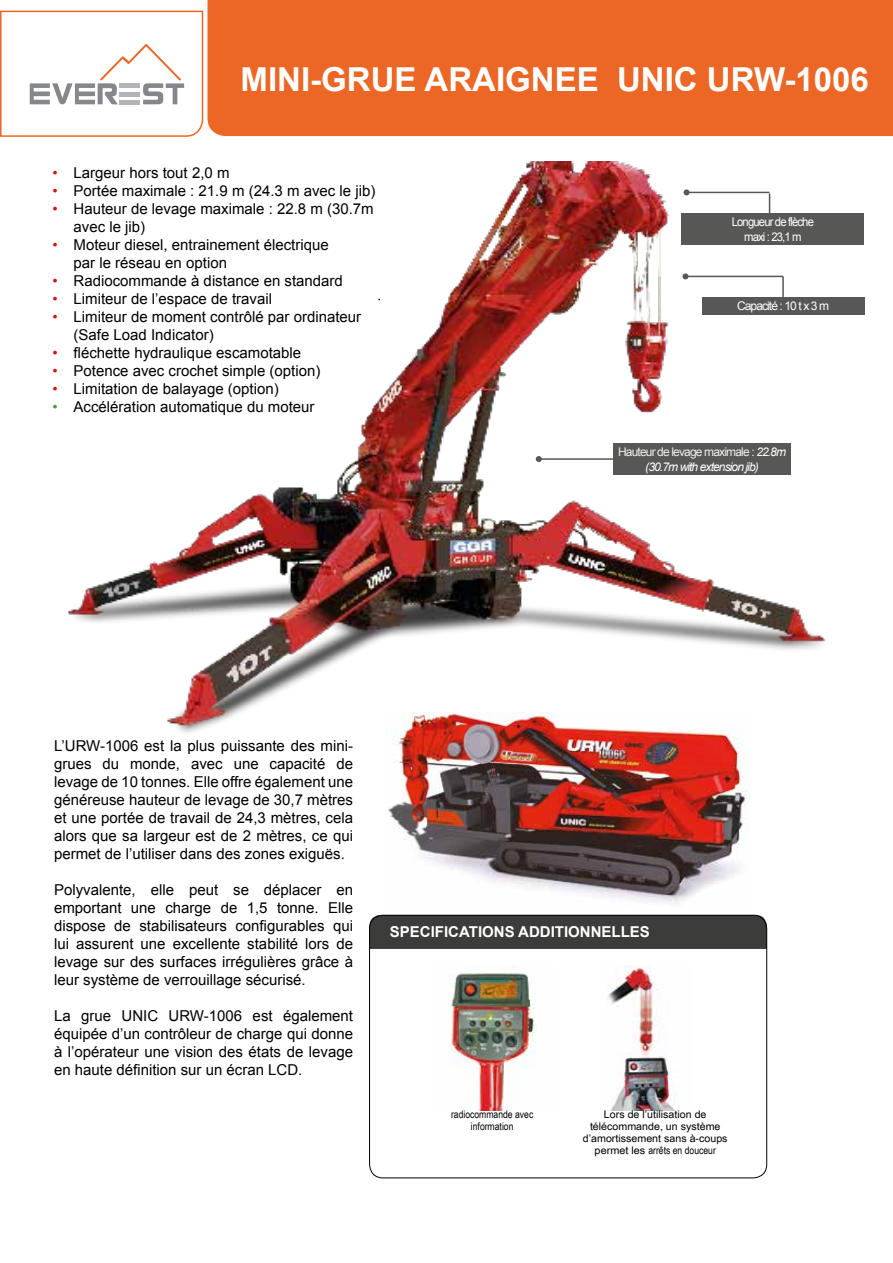
<style>
.page{position:relative;width:893px;height:1263px;background:#fff}
.page>*{position:absolute;margin:0;border:0;box-sizing:border-box;transform-origin:0 0}
.t1{font:700 33px "Arial";color:#fff}
.t2{font:15px/18px "Arial";color:#000;text-align:justify}
.t3{font:700 15px "Arial";color:#fff}
.t4{font:italic 12px/14.4px "Arial";letter-spacing:-.075em;color:#fff;text-align:center}
.t5{font:12px/14.4px "Arial";letter-spacing:-.075em;color:#fff;text-align:center;scale:.94 1}
.t6{font:12px "Arial";letter-spacing:-.075em;color:#fff}
.t7{font:10.5px/12px "Arial Narrow";color:#000;text-align:center;scale:1.24 1}
.t8{font:10.5px/12px "Arial Narrow";color:#000;text-align:center}
.s1{color:#cd171a}
.s2{color:#3fa535}
.s3{font-style:normal;color:#efeeed}
</style>
<div class="page">
<img style="left:68px;top:161px;width:758px;height:572px">
<div style="left:682px;top:213px;width:182px;height:32px;background:#575756"></div>
<img style="left:449px;top:968px;width:87px;height:142px">
<div style="left:369px;top:915px;width:398px;height:34px;background:#3c3c3b"></div>
<div style="left:369px;top:915px;width:398px;height:263px;border:1px solid #000;border-radius:14px"></div>
<img style="left:607px;top:965px;width:69px;height:145px">
<img style="left:386px;top:712px;width:364px;height:190px">
<div style="left:613px;top:443px;width:178px;height:32px;background:#575756"></div>
<div style="left:702px;top:297px;width:162px;height:18px;background:#575756"></div>
<div style="left:207px;top:0;width:686px;height:136px;background:#ec6725"></div>
<svg style="left:0;top:10px;width:204px;height:127px"></svg>
<hr style="left:120px;top:100px;width:20px;height:4px;background:#b3b4b7">
<hr style="left:120px;top:92px;width:20px;height:4px;background:#b3b4b7">
<hr style="left:120px;top:84px;width:20px;height:4px;background:#b3b4b7">
<hr style="left:539px;top:458px;width:74px;height:2px;background:#575756">
<svg style="left:536px;top:456px;width:6px;height:6px"></svg>
<hr style="left:782px;top:276px;width:2px;height:21px;background:#575756">
<hr style="left:685px;top:276px;width:98px;height:1px;background:#575756">
<svg style="left:682px;top:273px;width:6px;height:6px"></svg>
<svg style="left:769px;top:193px;width:1px;height:20px"></svg>
<hr style="left:687px;top:192px;width:83px;height:1px;background:#575756">
<svg style="left:684px;top:189px;width:6px;height:6px"></svg>
<h1 class="t1" style="left:241px;top:55px;width:630px">MINI-GRUE ARAIGNEE UNIC URW-1006</h1>
<p class="t2" style="left:52px;top:164px;width:179px"><span class="s1">•</span> Largeur hors tout 2,0 m</p>
<p class="t2" style="left:52px;top:182px;width:325px"><span class="s1">•</span> Portée maximale : 21.9 m (24.3 m avec le jib)</p>
<p class="t2" style="left:74px;top:200px;width:302px;text-indent:-21px"><span class="s1">•</span> Hauteur de levage maximale : 22.8 m (30.7m avec le jib)</p>
<p class="t2" style="left:74px;top:236px;width:257px;text-indent:-21px"><span class="s1">•</span> Moteur diesel, entrainement électrique par le réseau en option</p>
<p class="t2" style="left:52px;top:272px;width:292px"><span class="s1">•</span> Radiocommande à distance en standard</p>
<p class="t2" style="left:52px;top:290px;width:221px"><span class="s1">•</span> Limiteur de l’espace de travail</p>
<p class="t2" style="left:74px;top:308px;width:289px;text-indent:-21px"><span class="s1">•</span> Limiteur de moment contrôlé par ordinateur (Safe Load Indicator)</p>
<p class="t2" style="left:52px;top:344px;width:250px"><span class="s1">•</span> fléchette hydraulique escamotable</p>
<p class="t2" style="left:52px;top:362px;width:270px"><span class="s1">•</span> Potence avec crochet simple (option)</p>
<p class="t2" style="left:52px;top:380px;width:228px"><span class="s1">•</span> Limitation de balayage (option)</p>
<p class="t2" style="left:52px;top:398px;width:264px"><span class="s2">•</span> Accélération automatique du moteur</p>
<p class="t5" style="left:732px;top:215px;width:89px">Longueur de flèche maxi : 23,1 m</p>
<p class="t6" style="left:737px;top:298px;width:94px">Capacité : 10 t x 3 m</p>
<p class="t4" style="left:618px;top:445px;width:170px"><span class="s3">Hauteur de levage maximale :</span> 22.8m (30.7m with extension jib)</p>
<p class="t2" style="left:54px;top:736px;width:301px">L’URW-1006 est la plus puissante des mini&shy;grues du monde, avec une capacité de levage de 10 tonnes. Elle offre également une généreuse hauteur de levage de 30,7 mètres et une portée de travail de 24,3 mètres, cela alors que sa largeur est de 2 mètres, ce qui permet de l’utiliser dans des zones exiguës.</p>
<p class="t2" style="left:54px;top:880px;width:301px">Polyvalente, elle peut se déplacer en emportant une charge de 1,5 tonne. Elle dispose de stabilisateurs configurables qui lui assurent une excellente stabilité lors de levage sur des surfaces irrégulières grâce à leur système de verrouillage sécurisé.</p>
<p class="t2" style="left:54px;top:1006px;width:301px">La grue UNIC URW-1006 est également équipée d’un contrôleur de charge qui donne à l’opérateur une vision des états de levage en haute définition sur un écran LCD.</p>
<p class="t3" style="left:390px;top:922px;width:262px">SPECIFICATIONS ADDITIONNELLES</p>
<p class="t8" style="left:451px;top:1108px;width:84px">radiocommande avec information</p>
<p class="t7" style="left:583px;top:1108px;width:118px">Lors de l’utilisation de télécommande, un système d’amortissement sans à-coups permet les arrêts en douceur</p>
</div>
